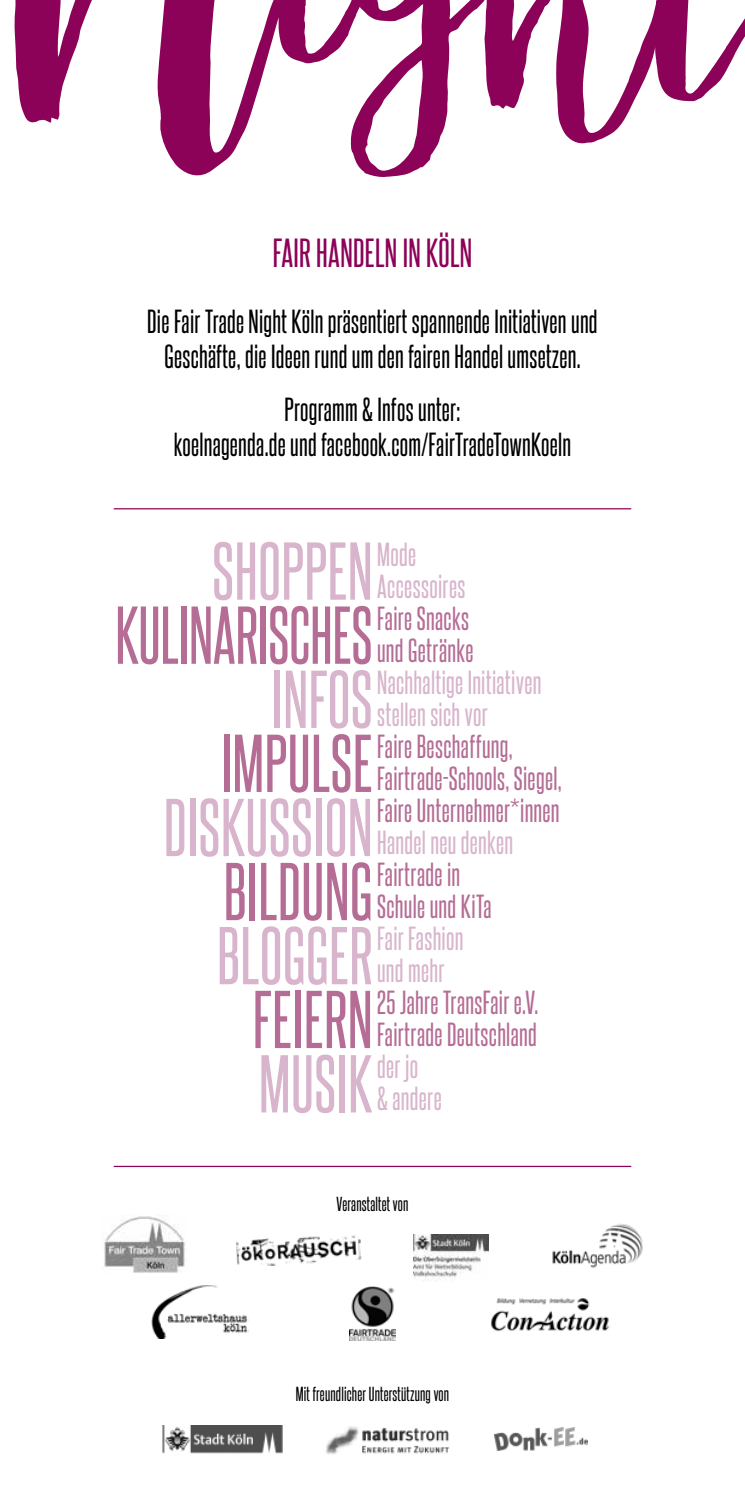
<style>
.page{position:relative;width:745px;height:1489px;background:#fff}
.page>*{position:absolute;margin:0;border:0;box-sizing:border-box;transform-origin:0 0}
.t1{font:69.5px/128.2px "Steelfish Rg";letter-spacing:.01em;color:#d8b5cc;text-align:right}
.t2{font:69.5px/128px "Steelfish Rg";letter-spacing:.01em;color:#b56d95;text-align:right}
.t3{font:35px "Steelfish Rg";letter-spacing:.01em;color:#8c0258}
.t4{font:28.75px/35px "Steelfish Rg";letter-spacing:.01em;color:#000;text-align:center}
.t5{font:28.75px/32px "Steelfish Rg";letter-spacing:.01em;color:#b56d95}
.t6{font:28.75px/32px "Steelfish Rg";letter-spacing:.01em;color:#d8b5cc}
.t7{font:17.5px "Steelfish Rg";letter-spacing:.01em;color:#000}
</style>
<div class="page">
<svg style="left:14px;top:0;width:730px;height:177px"></svg>
<hr style="left:114px;top:1165px;width:516px;height:1px;background:#8c0258">
<hr style="left:114px;top:508px;width:516px;height:1px;background:#8c0258">
<img style="left:151px;top:1285px;width:97px;height:53px">
<img style="left:490px;top:1298px;width:119px;height:34px">
<img style="left:236px;top:1235px;width:126px;height:31px">
<svg style="left:280px;top:1257px;width:73px;height:9px"></svg>
<img style="left:552px;top:1224px;width:91px;height:44px">
<img style="left:349px;top:1286px;width:46px;height:54px">
<img style="left:102px;top:1214px;width:83px;height:59px">
<img style="left:413px;top:1234px;width:75px;height:46px">
<img style="left:325px;top:1426px;width:124px;height:27px">
<img style="left:162px;top:1425px;width:121px;height:29px">
<img style="left:494px;top:1427px;width:93px;height:23px">
<p class="t3" style="left:272px;top:231px;width:201px">FAIR HANDELN IN KÖLN</p>
<p class="t4" style="left:147px;top:303px;width:451px">Die Fair Trade Night Köln präsentiert spannende Initiativen und<br>Geschäfte, die Ideen rund um den fairen Handel umsetzen.</p>
<p class="t4" style="left:173px;top:391px;width:399px">Programm &amp; Infos unter:<br>koelnagenda.de und facebook.com/FairTradeTownKoeln</p>
<h1 class="t1" style="left:212px;top:505px;width:161px">SHOPPEN</h1>
<h1 class="t2" style="left:115px;top:569px;width:258px">KULINARISCHES<br>IMPULSE<br>BILDUNG<br>FEIERN</h1>
<p class="t6" style="left:377px;top:537px;width:90px">Mode<br>Accessoires</p>
<p class="t5" style="left:377px;top:601px;width:98px">Faire Snacks und Getränke</p>
<p class="t6" style="left:377px;top:665px;width:166px">Nachhaltige Initiativen stellen sich vor</p>
<p class="t5" style="left:377px;top:729px;width:186px">Faire Beschaffung,<br>Fairtrade-Schools, Siegel,<br>Faire Unternehmer*innen</p>
<p class="t6" style="left:377px;top:825px;width:137px">Handel neu denken</p>
<p class="t5" style="left:377px;top:857px;width:116px">Fairtrade in<br>Schule und KiTa</p>
<p class="t6" style="left:377px;top:921px;width:88px">Fair Fashion und mehr</p>
<p class="t5" style="left:377px;top:985px;width:162px">25 Jahre TransFair e.V.<br>Fairtrade Deutschland</p>
<p class="t6" style="left:377px;top:1049px;width:66px">der jo<br>&amp; andere</p>
<h1 class="t1" style="left:272px;top:633px;width:102px">INFOS</h1>
<h1 class="t1" style="left:164px;top:761px;width:210px">DISKUSSION</h1>
<h1 class="t1" style="left:217px;top:889px;width:157px">BLOGGER<br>MUSIK</h1>
<p class="t7" style="left:336px;top:1192px;width:73px">Veranstaltet von</p>
<p class="t7" style="left:295px;top:1382px;width:155px">Mit freundlicher Unterstützung von</p>
</div>
